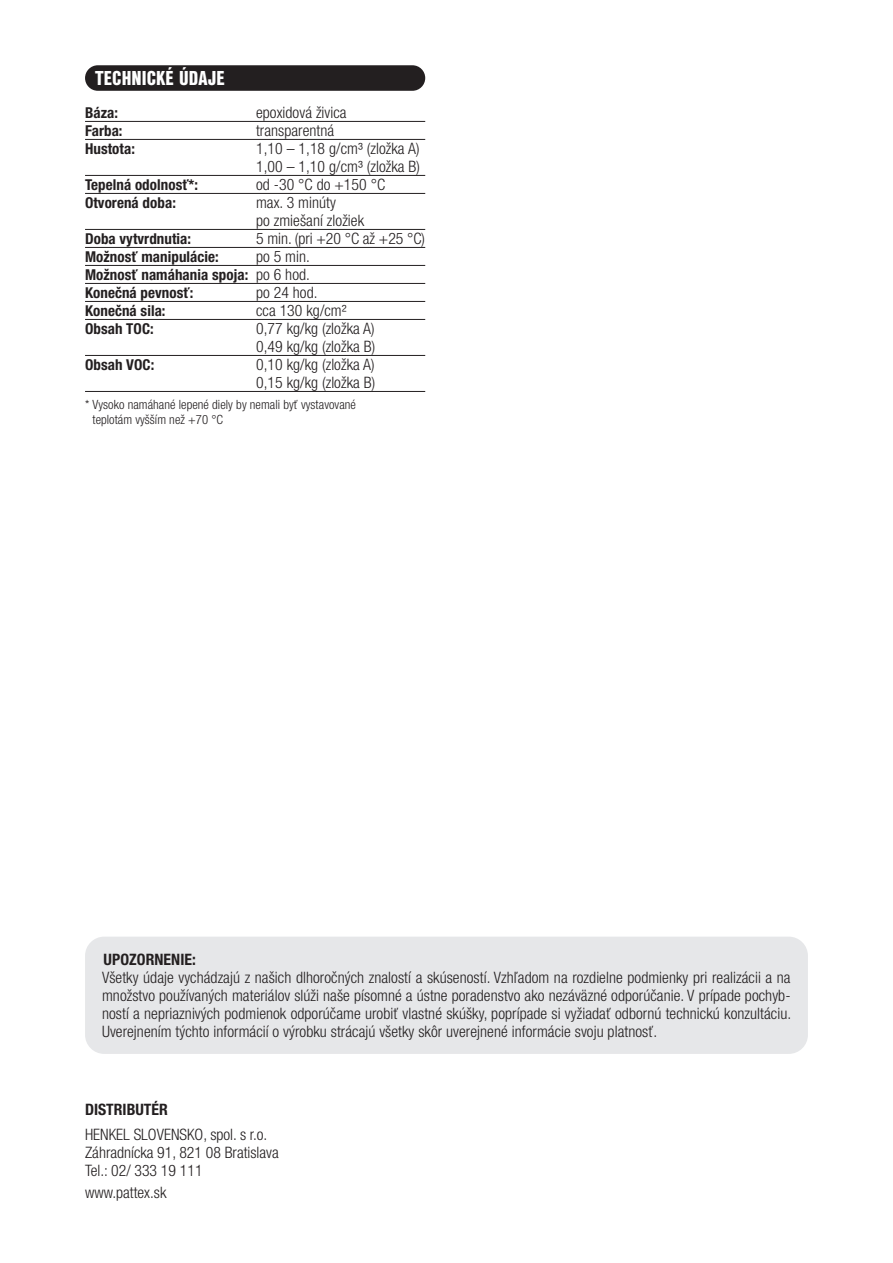
<style>
.page{position:relative;width:893px;height:1263px;background:#fff}
.page>*{position:absolute;margin:0;border:0;box-sizing:border-box;transform-origin:0 0}
.t1{font:21px "Nimbus Sans DOT Blac Cond";letter-spacing:.005em;color:#fff}
.t2{font:300 condensed 15.75px/18px "Helvetica Neue LT Pro";letter-spacing:.005em;color:#231f20}
.t3{font:700 condensed 15.75px "Helvetica Neue LT Pro";letter-spacing:.005em;color:#231f20}
.t4{font:700 condensed 15px/18px "Helvetica Neue LT Pro";letter-spacing:.005em;color:#231f20}
.t5{font:300 condensed 12.75px/15px "Helvetica Neue LT Pro";letter-spacing:.005em;color:#231f20}
.s1{font-weight:300;font-size:15.75px}
</style>
<div class="page">
<div style="left:85px;top:937px;width:723px;height:117px;background:#e6e7e9;border-radius:19px"></div>
<hr style="left:85px;top:121px;width:340px;height:1px;background:#231f20">
<hr style="left:85px;top:139px;width:340px;height:1px;background:#231f20">
<hr style="left:85px;top:175px;width:340px;height:1px;background:#231f20">
<hr style="left:85px;top:193px;width:340px;height:1px;background:#231f20">
<hr style="left:85px;top:229px;width:340px;height:1px;background:#231f20">
<hr style="left:85px;top:247px;width:340px;height:1px;background:#231f20">
<hr style="left:85px;top:265px;width:340px;height:1px;background:#231f20">
<hr style="left:85px;top:283px;width:340px;height:1px;background:#231f20">
<hr style="left:85px;top:301px;width:340px;height:1px;background:#231f20">
<hr style="left:85px;top:319px;width:340px;height:1px;background:#231f20">
<hr style="left:85px;top:355px;width:340px;height:1px;background:#231f20">
<hr style="left:85px;top:391px;width:340px;height:1px;background:#231f20">
<div style="left:85px;top:65px;width:340px;height:26px;background:#231f20;border-radius:13px"></div>
<h1 class="t1" style="left:95px;top:66px;width:131px">TECHNICKÉ ÚDAJE</h1>
<p class="t4" style="left:85px;top:103px;width:35px">Báza:</p>
<p class="t2" style="left:256px;top:103px;width:92px">epoxidová živica</p>
<p class="t4" style="left:85px;top:121px;width:39px">Farba:</p>
<p class="t2" style="left:256px;top:121px;width:80px">transparentná</p>
<p class="t4" style="left:85px;top:139px;width:51px">Hustota:</p>
<p class="t2" style="left:256px;top:139px;width:166px">1,10 – 1,18 g/cm³ (zložka A)<br>1,00 – 1,10 g/cm³ (zložka B)</p>
<p class="t4" style="left:85px;top:175px;width:115px">Tepelná odolnosť*:</p>
<p class="t2" style="left:256px;top:175px;width:131px">od -30 °C do +150 °C</p>
<p class="t4" style="left:85px;top:193px;width:92px">Otvorená doba:</p>
<p class="t2" style="left:256px;top:193px;width:110px">max. 3 minúty<br>po zmiešaní zložiek</p>
<p class="t4" style="left:85px;top:229px;width:108px">Doba vytvrdnutia:</p>
<p class="t2" style="left:256px;top:229px;width:171px">5 min. (pri +20 °C až +25 °C)</p>
<p class="t4" style="left:85px;top:247px;width:135px">Možnosť manipulácie:</p>
<p class="t2" style="left:256px;top:247px;width:55px">po 5 min.</p>
<p class="t4" style="left:85px;top:265px;width:226px">Možnosť namáhania spoja: <span class="s1">po 6 hod.<br></span>Konečná pevnosť:</p>
<p class="t2" style="left:256px;top:283px;width:63px">po 24 hod.</p>
<p class="t4" style="left:85px;top:301px;width:82px">Konečná sila:</p>
<p class="t2" style="left:256px;top:301px;width:92px">cca 130 kg/cm²</p>
<p class="t4" style="left:85px;top:319px;width:70px">Obsah TOC:</p>
<p class="t2" style="left:256px;top:319px;width:121px">0,77 kg/kg (zložka A)<br>0,49 kg/kg (zložka B)</p>
<p class="t4" style="left:85px;top:355px;width:71px">Obsah VOC:</p>
<p class="t2" style="left:256px;top:355px;width:121px">0,10 kg/kg (zložka A)<br>0,15 kg/kg (zložka B)</p>
<p class="t5" style="left:93px;top:397px;width:265px;text-indent:-7px">* Vysoko namáhané lepené diely by nemali byť vystavované teplotám vyšším než +70 °C</p>
<p class="t3" style="left:104px;top:950px;width:94px">UPOZORNENIE:</p>
<p class="t2" style="left:102px;top:968px;width:691px;text-align:justify">Všetky údaje vychádzajú z našich dlhoročných znalostí a skúseností. Vzhľadom na rozdielne podmienky pri realizácii a na množstvo používaných materiálov slúži naše písomné a ústne poradenstvo ako nezáväzné odporúčanie. V prípade pochyb&shy;ností a nepriaznivých podmienok odporúčame urobiť vlastné skúšky, poprípade si vyžiadať odbornú technickú konzultáciu.<br>Uverejnením týchto informácií o výrobku strácajú všetky skôr uverejnené informácie svoju platnosť.</p>
<p class="t3" style="left:85px;top:1100px;width:84px">DISTRIBUTÉR</p>
<p class="t2" style="left:85px;top:1125px;width:195px">HENKEL SLOVENSKO, spol. s r.o.<br>Záhradnícka 91, 821 08 Bratislava<br>Tel.: 02/ 333 19 111</p>
<p class="t2" style="left:85px;top:1183px;width:83px">www.pattex.sk</p>
</div>
